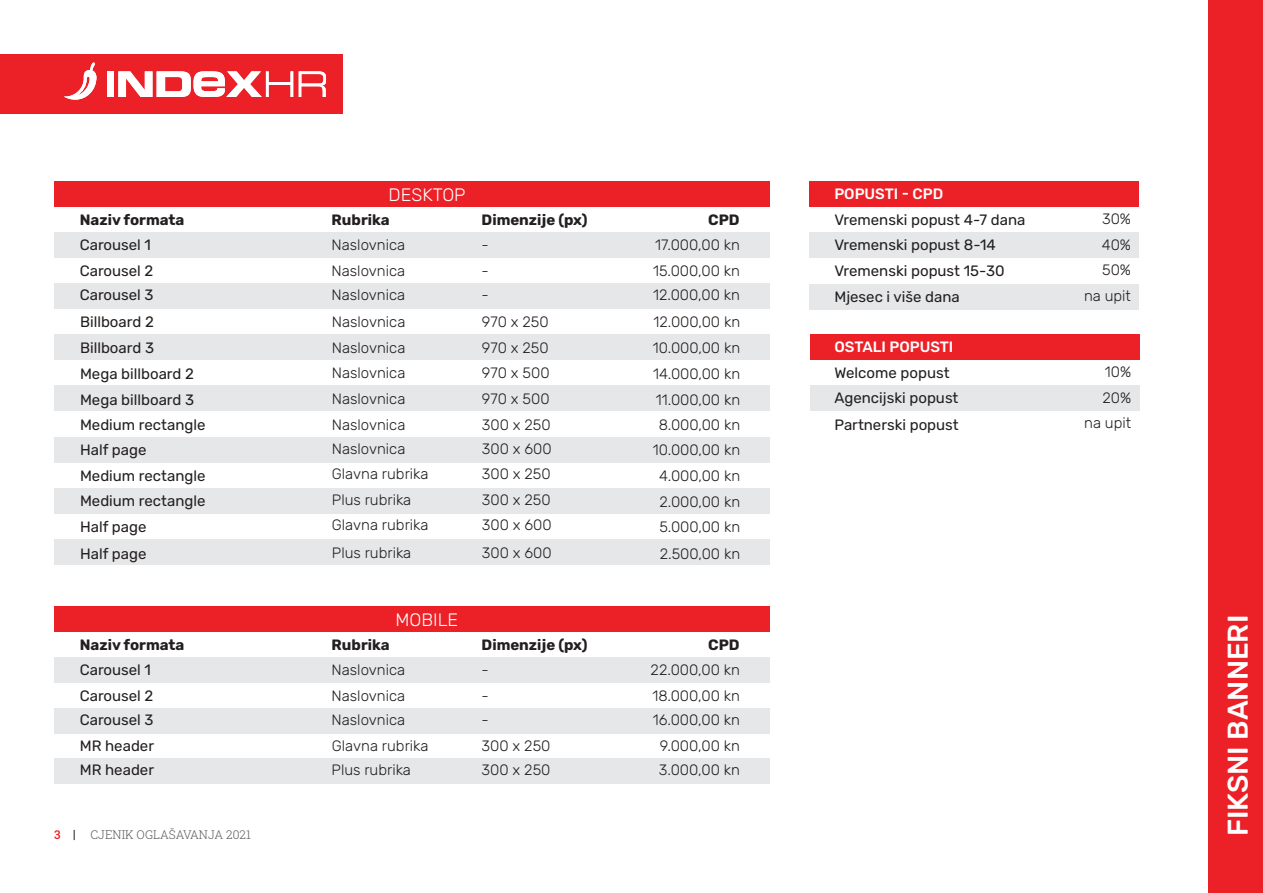
<style>
.page{position:relative;width:1263px;height:893px;background:#fff}
.page>*{position:absolute;margin:0;border:0;box-sizing:border-box;transform-origin:0 0}
.t1{font:500 28.5px "Rubik";color:#fff}
.t2{font:300 18px "Rubik";color:#fff}
.t3{font:300 15px/26.1px "Rubik";color:#231f20}
.t4{font:15px/26.1px "Rubik";color:#231f20}
.t5{font:700 15px "Rubik";color:#231f20}
.t6{font:500 15px "Rubik";color:#fff}
.t7{font:300 12px "Roboto Slab";color:#57585a}
.t8{font:500 12px "Roboto Slab";color:#ec2127}
</style>
<div class="page">
<div style="left:0;top:54px;width:343px;height:60px;background:#ec2127"></div>
<svg style="left:64px;top:62px;width:32px;height:38px"></svg>
<svg style="left:299px;top:71px;width:27px;height:26px"></svg>
<div style="left:107px;top:71px;width:7px;height:26px;background:#fff"></div>
<svg style="left:118px;top:71px;width:175px;height:26px"></svg>
<div style="left:54px;top:181px;width:716px;height:26px;background:#ec2127"></div>
<div style="left:54px;top:232px;width:716px;height:26px;background:#e6e7e9"></div>
<div style="left:54px;top:283px;width:716px;height:26px;background:#e6e7e9"></div>
<div style="left:1209px;top:0;width:54px;height:893px;background:#ec2127"></div>
<div style="left:54px;top:335px;width:716px;height:25px;background:#e6e7e9"></div>
<div style="left:54px;top:437px;width:716px;height:25px;background:#e6e7e9"></div>
<div style="left:54px;top:386px;width:716px;height:25px;background:#e6e7e9"></div>
<div style="left:54px;top:539px;width:716px;height:26px;background:#e6e7e9"></div>
<div style="left:54px;top:488px;width:716px;height:25px;background:#e6e7e9"></div>
<div style="left:54px;top:606px;width:716px;height:25px;background:#ec2127"></div>
<div style="left:54px;top:657px;width:716px;height:25px;background:#e6e7e9"></div>
<div style="left:54px;top:708px;width:716px;height:25px;background:#e6e7e9"></div>
<div style="left:810px;top:181px;width:329px;height:26px;background:#ec2127"></div>
<div style="left:810px;top:232px;width:329px;height:26px;background:#e6e7e9"></div>
<div style="left:810px;top:285px;width:329px;height:25px;background:#e6e7e9"></div>
<div style="left:810px;top:335px;width:329px;height:25px;background:#ec2127"></div>
<div style="left:810px;top:386px;width:329px;height:25px;background:#e6e7e9"></div>
<div style="left:54px;top:758px;width:716px;height:25px;background:#e6e7e9"></div>
<p class="t2" style="left:389px;top:185px;width:79px">DESKTOP</p>
<p class="t6" style="left:834px;top:185px;width:110px">POPUSTI - CPD</p>
<p class="t5" style="left:80px;top:212px;width:106px">Naziv formata</p>
<p class="t4" style="left:80px;top:232px;width:75px">Carousel 1<br>Carousel 2</p>
<p class="t4" style="left:80px;top:283px;width:75px">Carousel 3</p>
<p class="t5" style="left:332px;top:212px;width:60px">Rubrika</p>
<p class="t3" style="left:332px;top:232px;width:75px">Naslovnica<br>Naslovnica</p>
<p class="t5" style="left:482px;top:212px;width:108px">Dimenzije (px)</p>
<p class="t3" style="left:482px;top:232px;width:9px">- -</p>
<p class="t3" style="left:332px;top:283px;width:75px">Naslovnica</p>
<p class="t3" style="left:482px;top:283px;width:9px">-</p>
<p class="t5" style="left:708px;top:212px;width:33px">CPD</p>
<p class="t3" style="left:653px;top:232px;width:88px">17.000,00 kn<br>15.000,00 kn</p>
<p class="t3" style="left:653px;top:283px;width:88px">12.000,00 kn</p>
<p class="t4" style="left:834px;top:207px;width:193px">Vremenski popust 4-7 dana</p>
<p class="t3" style="left:1102px;top:206px;width:30px">30%</p>
<p class="t3" style="left:1102px;top:257px;width:30px">50%</p>
<p class="t4" style="left:834px;top:232px;width:163px">Vremenski popust 8-14</p>
<p class="t4" style="left:834px;top:284px;width:127px">Mjesec i više dana</p>
<p class="t3" style="left:1102px;top:232px;width:31px">40%</p>
<p class="t4" style="left:834px;top:258px;width:172px">Vremenski popust 15-30</p>
<p class="t3" style="left:1084px;top:283px;width:48px">na upit</p>
<p class="t4" style="left:80px;top:309px;width:75px">Billboard 2</p>
<p class="t3" style="left:332px;top:309px;width:75px">Naslovnica</p>
<p class="t3" style="left:482px;top:309px;width:68px">970 x 250</p>
<p class="t3" style="left:653px;top:309px;width:88px">12.000,00 kn</p>
<p class="t4" style="left:80px;top:335px;width:75px">Billboard 3</p>
<p class="t3" style="left:332px;top:336px;width:75px">Naslovnica</p>
<p class="t3" style="left:482px;top:336px;width:68px">970 x 250</p>
<p class="t3" style="left:653px;top:335px;width:89px">10.000,00 kn</p>
<p class="t6" style="left:834px;top:338px;width:120px">OSTALI POPUSTI</p>
<p class="t4" style="left:80px;top:361px;width:115px">Mega billboard 2</p>
<p class="t4" style="left:80px;top:387px;width:116px">Mega billboard 3</p>
<p class="t4" style="left:80px;top:412px;width:127px">Medium rectangle</p>
<p class="t3" style="left:332px;top:360px;width:75px">Naslovnica</p>
<p class="t3" style="left:482px;top:360px;width:69px">970 x 500</p>
<p class="t3" style="left:332px;top:386px;width:75px">Naslovnica</p>
<p class="t3" style="left:482px;top:386px;width:69px">970 x 500</p>
<p class="t3" style="left:332px;top:412px;width:75px">Naslovnica</p>
<p class="t3" style="left:482px;top:412px;width:70px">300 x 250</p>
<p class="t3" style="left:653px;top:361px;width:89px">14.000,00 kn</p>
<p class="t3" style="left:656px;top:387px;width:86px">11.000,00 kn</p>
<p class="t3" style="left:659px;top:412px;width:83px">8.000,00 kn</p>
<p class="t4" style="left:834px;top:361px;width:117px">Welcome popust</p>
<p class="t3" style="left:1105px;top:359px;width:28px">10%</p>
<p class="t3" style="left:1084px;top:410px;width:48px">na upit</p>
<p class="t4" style="left:834px;top:385px;width:126px">Agencijski popust<br>Partnerski popust</p>
<p class="t3" style="left:1102px;top:385px;width:30px">20%</p>
<p class="t4" style="left:80px;top:437px;width:68px">Half page</p>
<p class="t3" style="left:332px;top:437px;width:75px">Naslovnica</p>
<p class="t3" style="left:482px;top:437px;width:71px">300 x 600</p>
<p class="t3" style="left:653px;top:437px;width:89px">10.000,00 kn</p>
<p class="t4" style="left:80px;top:463px;width:127px">Medium rectangle</p>
<p class="t3" style="left:332px;top:461px;width:98px">Glavna rubrika</p>
<p class="t3" style="left:482px;top:461px;width:70px">300 x 250</p>
<p class="t3" style="left:659px;top:463px;width:83px">4.000,00 kn</p>
<p class="t4" style="left:80px;top:489px;width:127px">Medium rectangle</p>
<p class="t3" style="left:332px;top:488px;width:81px">Plus rubrika</p>
<p class="t3" style="left:482px;top:488px;width:70px">300 x 250</p>
<p class="t3" style="left:659px;top:489px;width:82px">2.000,00 kn</p>
<p class="t4" style="left:80px;top:514px;width:68px">Half page</p>
<p class="t3" style="left:332px;top:512px;width:98px">Glavna rubrika</p>
<p class="t3" style="left:482px;top:512px;width:71px">300 x 600</p>
<p class="t3" style="left:659px;top:514px;width:82px">5.000,00 kn</p>
<p class="t4" style="left:80px;top:541px;width:68px">Half page</p>
<p class="t3" style="left:332px;top:540px;width:81px">Plus rubrika</p>
<p class="t3" style="left:482px;top:540px;width:71px">300 x 600</p>
<p class="t3" style="left:660px;top:541px;width:82px">2.500,00 kn</p>
<p class="t2" style="left:395px;top:609px;width:64px">MOBILE</p>
<h1 class="t1" style="left:1221px;top:836px;width:223px;rotate:-90deg">FIKSNI BANNERI</h1>
<p class="t5" style="left:482px;top:636px;width:108px">Dimenzije (px)</p>
<p class="t3" style="left:482px;top:657px;width:9px">- -</p>
<p class="t5" style="left:80px;top:636px;width:106px">Naziv formata</p>
<p class="t4" style="left:80px;top:657px;width:75px">Carousel 1<br>Carousel 2</p>
<p class="t4" style="left:80px;top:733px;width:76px">MR header</p>
<p class="t5" style="left:332px;top:636px;width:60px">Rubrika</p>
<p class="t3" style="left:332px;top:657px;width:75px">Naslovnica<br>Naslovnica</p>
<p class="t3" style="left:332px;top:733px;width:98px">Glavna rubrika</p>
<p class="t5" style="left:708px;top:636px;width:33px">CPD</p>
<p class="t3" style="left:651px;top:657px;width:91px">22.000,00 kn<br>18.000,00 kn</p>
<p class="t3" style="left:660px;top:733px;width:82px">9.000,00 kn</p>
<p class="t4" style="left:80px;top:707px;width:75px">Carousel 3</p>
<p class="t3" style="left:332px;top:707px;width:75px">Naslovnica</p>
<p class="t3" style="left:482px;top:707px;width:9px">-</p>
<p class="t3" style="left:653px;top:707px;width:89px">16.000,00 kn</p>
<p class="t3" style="left:482px;top:733px;width:70px">300 x 250</p>
<p class="t4" style="left:80px;top:757px;width:76px">MR header</p>
<p class="t3" style="left:332px;top:757px;width:81px">Plus rubrika</p>
<p class="t3" style="left:482px;top:757px;width:70px">300 x 250</p>
<p class="t3" style="left:659px;top:757px;width:83px">3.000,00 kn</p>
<p class="t8" style="left:54px;top:827px;width:8px">3</p>
<p class="t7" style="left:91px;top:827px;width:162px">CJENIK OGLAŠAVANJA 2021</p>
</div>
